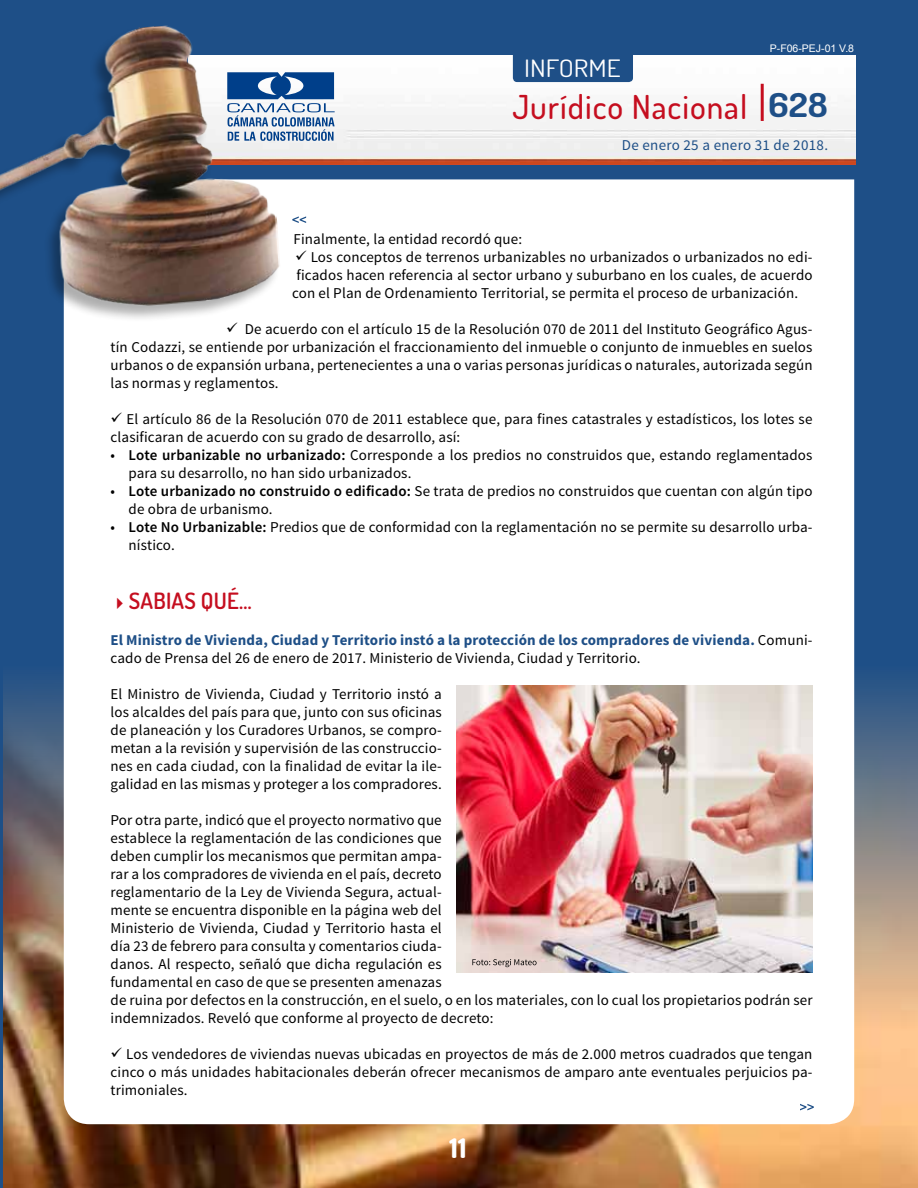
<style>
.page{position:relative;width:918px;height:1188px;background:#1e4f87}
.page>*{position:absolute;margin:0;border:0;box-sizing:border-box;transform-origin:0 0}
.t1{font:500 33px "Dosis";letter-spacing:.03em;color:#c50e1f}
.t2{font:800 27px "Dosis";color:#fff}
.t3{font:24px "Dosis";color:#fff;scale:1.14 1}
.t4{font:600 22.5px "Dosis";letter-spacing:.01em;color:#c50e1f}
.t5{font:15px/18px "Source Sans Pro";letter-spacing:.01em;color:#000}
.t6{font:700 15px/18px "Source Sans Pro";letter-spacing:.01em;color:#1e4f87}
.t7{font:15px "Source Sans Pro";letter-spacing:.02em;color:#1e4f87}
.t8{font:10.5px "Arial";color:#fff}
.s1{font-weight:700;color:#1e4f87}
.s2{font-weight:600}
.s3{font-weight:400;color:#000}
</style>
<div class="page">
<img style="left:4px;top:665px;width:914px;height:523px">
<div style="left:64px;top:179px;width:790px;height:945px;background:#fff"></div>
<img style="left:282px;top:55px;width:574px;height:109px">
<div style="left:513px;top:37px;width:120px;height:45px;background:#1e4f87;border-radius:4px"></div>
<hr style="left:761px;top:84px;width:3px;height:37px;background:#c50e1f">
<div style="left:0;top:26px;width:280px;height:297px;background:#000;opacity:.32"></div>
<img style="left:0;top:25px;width:282px;height:291px">
<svg style="left:227px;top:72px;width:108px;height:69px;background:#7999bf"></svg>
<svg style="left:292px;top:216px;width:14px;height:7px"></svg>
<svg style="left:800px;top:1104px;width:14px;height:6px"></svg>
<img style="left:457px;top:686px;width:356px;height:286px">
<svg style="left:472px;top:959px;width:65px;height:8px"></svg>
<h3 class="t3" style="left:524px;top:53px;width:86px">INFORME</h3>
<p class="t8" style="left:770px;top:42px;width:86px">P-F06-PEJ-01 V.8</p>
<h1 class="t1" style="left:512px;top:85px;width:317px">Jurídico Nacional <span class="s1">628</span></h1>
<p class="t7" style="left:622px;top:136px;width:208px">De enero 25 a enero 31 de 2018.</p>
<p class="t5" style="left:294px;top:231px;width:230px">Finalmente, la entidad recordó que:</p>
<p class="t5" style="left:295px;top:249px;width:519px">✓ Los conceptos de terrenos urbanizables no urbanizados o urbanizados no edi-</p>
<p class="t5" style="left:297px;top:267px;width:518px">ficados hacen referencia al sector urbano y suburbano en los cuales, de acuerdo</p>
<p class="t5" style="left:292px;top:285px;width:508px">con el Plan de Ordenamiento Territorial, se permita el proceso de urbanización.</p>
<p class="t5" style="left:111px;top:321px;width:704px;text-align:justify;text-indent:115px">✓ De acuerdo con el artículo 15 de la Resolución 070 de 2011 del Instituto Geográfico Agus&shy;tín Codazzi, se entiende por urbanización el fraccionamiento del inmueble o conjunto de inmuebles en suelos urbanos o de expansión urbana, pertenecientes a una o varias personas jurídicas o naturales, autorizada según las normas y reglamentos.</p>
<p class="t5" style="left:111px;top:411px;width:703px">✓ El artículo 86 de la Resolución 070 de 2011 establece que, para fines catastrales y estadísticos, los lotes se clasificaran de acuerdo con su grado de desarrollo, así:</p>
<p class="t5" style="left:129px;top:447px;width:685px;text-indent:-18px">• <span class="s2">Lote urbanizable no urbanizado:</span> Corresponde a los predios no construidos que, estando reglamentados para su desarrollo, no han sido urbanizados.</p>
<p class="t5" style="left:129px;top:483px;width:686px;text-indent:-18px">• <span class="s2">Lote urbanizado no construido o edificado:</span> Se trata de predios no construidos que cuentan con algún tipo de obra de urbanismo.</p>
<p class="t5" style="left:129px;top:519px;width:686px;text-indent:-18px">• <span class="s2">Lote No Urbanizable:</span> Predios que de conformidad con la reglamentación no se permite su desarrollo urba&shy;nístico.</p>
<h3 class="t4" style="left:111px;top:586px;width:143px">✔SABIAS QUÉ…</h3>
<p class="t6" style="left:111px;top:631px;width:704px">El Ministro de Vivienda, Ciudad y Territorio instó a la protección de los compradores de vivienda. <span class="s3">Comuni&shy;cado de Prensa del 26 de enero de 2017. Ministerio de Vivienda, Ciudad y Territorio.</span></p>
<p class="t5" style="left:111px;top:685px;width:333px;text-align:justify">El Ministro de Vivienda, Ciudad y Territorio instó a los alcaldes del país para que, junto con sus oficinas de planeación y los Curadores Urbanos, se compro&shy;metan a la revisión y supervisión de las construccio&shy;nes en cada ciudad, con la finalidad de evitar la ile&shy;galidad en las mismas y proteger a los compradores.</p>
<p class="t5" style="left:111px;top:811px;width:704px">Por otra parte, indicó que el proyecto normativo que<br>establece la reglamentación de las condiciones que<br>deben cumplir los mecanismos que permitan ampa-<br>rar a los compradores de vivienda en el país, decreto<br>reglamentario de la Ley de Vivienda Segura, actual-<br>mente se encuentra disponible en la página web del<br>Ministerio de Vivienda, Ciudad y Territorio hasta el<br>día 23 de febrero para consulta y comentarios ciuda-<br>danos. Al respecto, señaló que dicha regulación es<br>fundamental en caso de que se presenten amenazas<br>de ruina por defectos en la construcción, en el suelo, o en los materiales, con lo cual los propietarios podrán ser indemnizados. Reveló que conforme al proyecto de decreto:</p>
<p class="t5" style="left:111px;top:1045px;width:704px;text-align:justify">✓ Los vendedores de viviendas nuevas ubicadas en proyectos de más de 2.000 metros cuadrados que tengan cinco o más unidades habitacionales deberán ofrecer mecanismos de amparo ante eventuales perjuicios pa&shy;trimoniales.</p>
<h2 class="t2" style="left:449px;top:1131px;width:19px">11</h2>
</div>
